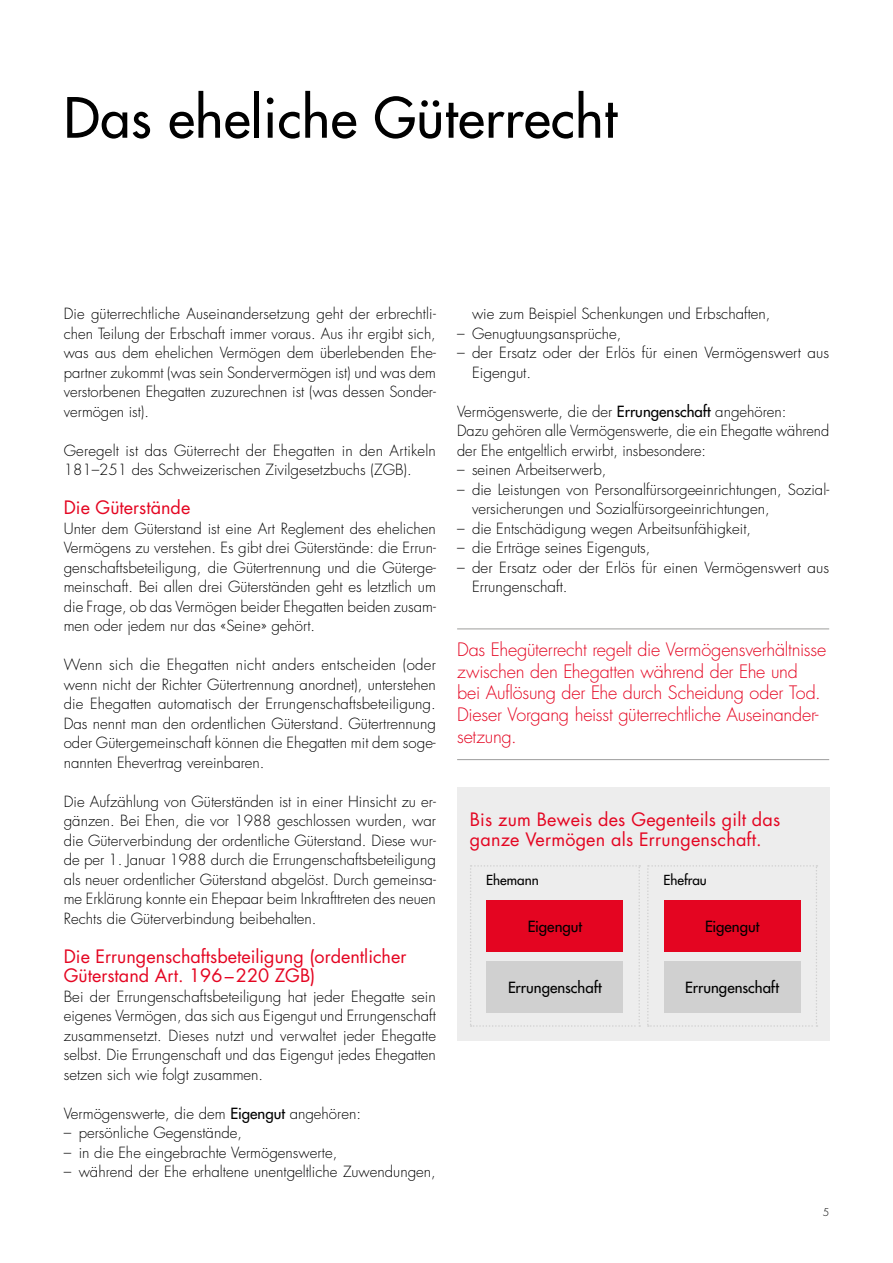
<style>
.page{position:relative;width:893px;height:1263px;background:#fff}
.page>*{position:absolute;margin:0;border:0;box-sizing:border-box;transform-origin:0 0}
.t1{font:500 54px "Futura Std";letter-spacing:.01em;color:#000}
.t2{font:300 18px/21.6px "Futura Std";letter-spacing:-.01em;color:#e40521}
.t3{font:18px/19.5px "Futura Std";color:#e40521}
.t4{font:300 15px/19.5px "Futura Std";color:#000;text-align:justify}
.t5{font:500 15px "Futura Std";color:#000}
.t6{font:500 13.5px "Futura Std";color:#000}
.t7{font:300 10.5px "Futura Std";color:#000}
.s1{font-weight:500}
</style>
<div class="page">
<hr style="left:457px;top:629px;width:372px;height:1px;background:#9d9d9c">
<hr style="left:457px;top:759px;width:372px;height:1px;background:#9d9d9c">
<div style="left:457px;top:787px;width:372px;height:254px;background:#ededed"></div>
<svg style="left:470px;top:865px;width:170px;height:162px"></svg>
<svg style="left:647px;top:865px;width:170px;height:162px"></svg>
<h1 class="t1" style="left:64px;top:84px;width:555px">Das eheliche Güterrecht</h1>
<p class="t4" style="left:64px;top:304px;width:374px">Die güterrechtliche Auseinandersetzung geht der erbrechtli&shy;chen Teilung der Erbschaft immer voraus. Aus ihr ergibt sich, was aus dem ehelichen Vermögen dem überlebenden Ehe&shy;partner zukommt (was sein Sondervermögen ist) und was dem verstorbenen Ehegatten zuzurechnen ist (was dessen Sonder&shy;vermögen ist).</p>
<p class="t4" style="left:64px;top:441px;width:374px">Geregelt ist das Güterrecht der Ehegatten in den Artikeln<br>181–251 des Schweizerischen Zivilgesetzbuchs (ZGB).</p>
<p class="t3" style="left:64px;top:498px;width:128px">Die Güterstände</p>
<p class="t4" style="left:64px;top:519px;width:374px">Unter dem Güterstand ist eine Art Reglement des ehelichen Vermögens zu verstehen. Es gibt drei Güterstände: die Errun&shy;genschaftsbeteiligung, die Gütertrennung und die Güterge&shy;meinschaft. Bei allen drei Güterständen geht es letztlich um die Frage, ob das Vermögen beider Ehegatten beiden zusam&shy;men oder jedem nur das «Seine» gehört.</p>
<p class="t4" style="left:64px;top:655px;width:374px">Wenn sich die Ehegatten nicht anders entscheiden (oder wenn nicht der Richter Gütertrennung anordnet), unterstehen die Ehegatten automatisch der Errungenschaftsbeteiligung.<br>Das nennt man den ordentlichen Güterstand. Gütertrennung oder Gütergemeinschaft können die Ehegatten mit dem soge&shy;nannten Ehevertrag vereinbaren.</p>
<p class="t4" style="left:64px;top:792px;width:374px">Die Aufzählung von Güterständen ist in einer Hinsicht zu er&shy;gänzen. Bei Ehen, die vor 1988 geschlossen wurden, war die Güterverbindung der ordentliche Güterstand. Diese wur&shy;de per 1. Januar 1988 durch die Errungenschaftsbeteiligung als neuer ordentlicher Güterstand abgelöst. Durch gemeinsa&shy;me Erklärung konnte ein Ehepaar beim Inkrafttreten des neuen Rechts die Güterverbindung beibehalten.</p>
<p class="t3" style="left:64px;top:946px;width:344px">Die Errungenschaftsbeteiligung (ordentlicher<br>Güterstand Art. 196–220 ZGB)</p>
<p class="t4" style="left:64px;top:987px;width:374px">Bei der Errungenschaftsbeteiligung hat jeder Ehegatte sein eigenes Vermögen, das sich aus Eigengut und Errungenschaft zusammensetzt. Dieses nutzt und verwaltet jeder Ehegatte selbst. Die Errungenschaft und das Eigengut jedes Ehegatten setzen sich wie folgt zusammen.</p>
<p class="t4" style="left:64px;top:1104px;width:299px">Vermögenswerte, die dem <span class="s1">Eigengut</span> angehören:</p>
<p class="t4" style="left:64px;top:1123px;width:180px">– persönliche Gegenstände,</p>
<p class="t4" style="left:64px;top:1143px;width:275px">– in die Ehe eingebrachte Vermögenswerte,</p>
<p class="t4" style="left:64px;top:1162px;width:374px">– während der Ehe erhaltene unentgeltliche Zuwendungen,</p>
<p class="t4" style="left:472px;top:304px;width:300px">wie zum Beispiel Schenkungen und Erbschaften,</p>
<p class="t4" style="left:457px;top:324px;width:166px">– Genugtuungsansprüche,</p>
<p class="t4" style="left:472px;top:343px;width:359px;text-indent:-15px">– der Ersatz oder der Erlös für einen Vermögenswert aus<br>Eigengut.</p>
<p class="t4" style="left:457px;top:402px;width:374px;text-align:left">Vermögenswerte, die der <span class="s1">Errungenschaft</span> angehören:<br>Dazu gehören alle Vermögenswerte, die ein Ehegatte während der Ehe entgeltlich erwirbt, insbesondere:</p>
<p class="t4" style="left:457px;top:460px;width:151px">– seinen Arbeitserwerb,</p>
<p class="t4" style="left:472px;top:480px;width:359px;text-indent:-15px">– die Leistungen von Personalfürsorgeeinrichtungen, Sozial&shy;versicherungen und Sozialfürsorgeeinrichtungen,</p>
<p class="t4" style="left:457px;top:519px;width:296px">– die Entschädigung wegen Arbeitsunfähigkeit,</p>
<p class="t4" style="left:457px;top:538px;width:195px">– die Erträge seines Eigenguts,</p>
<p class="t4" style="left:472px;top:558px;width:359px;text-indent:-15px">– der Ersatz oder der Erlös für einen Vermögenswert aus<br>Errungenschaft.</p>
<p class="t2" style="left:457px;top:639px;width:371px">Das Ehegüterrecht regelt die Vermögensverhältnisse zwischen den Ehegatten während der Ehe und<br>bei Auflösung der Ehe durch Scheidung oder Tod.<br>Dieser Vorgang heisst güterrechtliche Auseinander&shy;setzung.</p>
<p class="t3" style="left:470px;top:810px;width:312px">Bis zum Beweis des Gegenteils gilt das ganze Vermögen als Errungenschaft.</p>
<p class="t6" style="left:486px;top:871px;width:54px">Ehemann</p>
<p class="t5" style="left:528px;top:917px;width:56px">Eigengut</p>
<p class="t6" style="left:663px;top:871px;width:45px">Ehefrau</p>
<p class="t5" style="left:705px;top:917px;width:56px">Eigengut</p>
<p class="t5" style="left:508px;top:978px;width:95px">Errungenschaft</p>
<p class="t5" style="left:685px;top:978px;width:95px">Errungenschaft</p>
<p class="t7" style="left:823px;top:1206px;width:8px">5</p>
</div>
